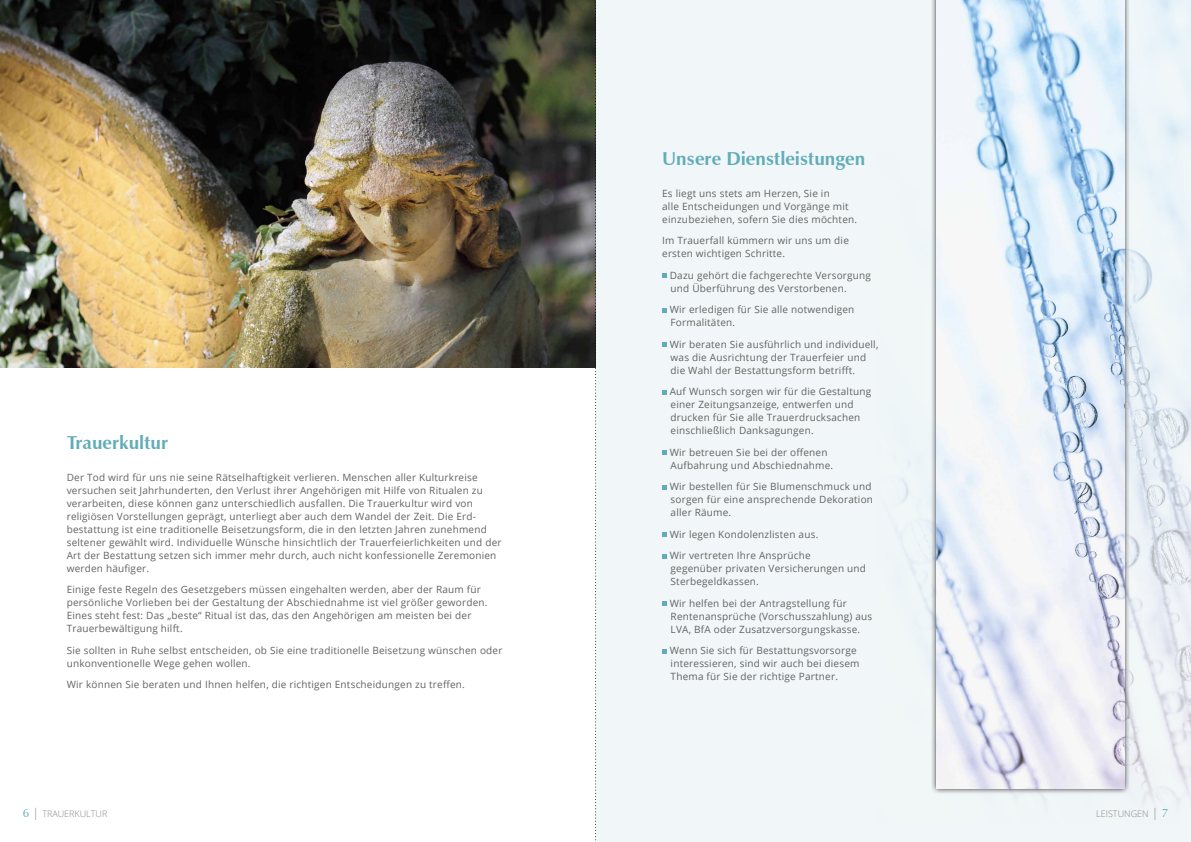
<style>
.page{position:relative;width:1191px;height:842px;background:#fff}
.page>*{position:absolute;margin:0;border:0;box-sizing:border-box;transform-origin:0 0}
.t1{font:700 18.7px "Zapf Humanist 601 BT";color:#62acb9}
.t2{font:10px/13px "Open Sans";letter-spacing:.02em;color:#636362}
.t3{font:300 9px "Open Sans";color:#878786}
.s1{font-family:"Zapf Humanist 601 BT";font-weight:400;font-size:12px;color:#62acb9}
.s2{font-size:12px}
</style>
<div class="page">
<img style="left:0;top:0;width:595px;height:367px">
<div style="left:597px;top:0;width:594px;height:842px;background:#f1f7f8"></div>
<img style="left:902px;top:0;width:289px;height:771px">
<svg style="left:662px;top:273px;width:5px;height:5px"></svg>
<svg style="left:662px;top:308px;width:5px;height:4px"></svg>
<svg style="left:662px;top:342px;width:5px;height:5px"></svg>
<svg style="left:662px;top:390px;width:5px;height:4px"></svg>
<svg style="left:662px;top:450px;width:5px;height:5px"></svg>
<svg style="left:662px;top:485px;width:5px;height:4px"></svg>
<svg style="left:662px;top:532px;width:5px;height:5px"></svg>
<svg style="left:662px;top:554px;width:5px;height:4px"></svg>
<svg style="left:662px;top:601px;width:5px;height:5px"></svg>
<svg style="left:662px;top:649px;width:5px;height:4px"></svg>
<div style="left:930px;top:0;width:200px;height:794px;background:#000;opacity:.85"></div>
<img style="left:936px;top:0;width:188px;height:788px">
<svg style="left:595px;top:0;width:1px;height:841px"></svg>
<h1 class="t1" style="left:67px;top:431px;width:103px">Trauerkultur</h1>
<p class="t2" style="left:67px;top:470px;width:436px">Der Tod wird für uns nie seine Rätselhaftigkeit verlieren. Menschen aller Kulturkreise versuchen seit Jahrhunderten, den Verlust ihrer Angehörigen mit Hilfe von Ritualen zu verarbeiten, diese können ganz unterschiedlich ausfallen. Die Trauerkultur wird von religiösen Vorstellungen geprägt, unterliegt aber auch dem Wandel der Zeit. Die Erd&shy;bestattung ist eine traditionelle Beisetzungsform, die in den letzten Jahren zunehmend seltener gewählt wird. Individuelle Wünsche hinsichtlich der Trauerfeierlichkeiten und der Art der Bestattung setzen sich immer mehr durch, auch nicht konfessionelle Zeremonien werden häufiger.</p>
<p class="t2" style="left:67px;top:583px;width:422px">Einige feste Regeln des Gesetzgebers müssen eingehalten werden, aber der Raum für persönliche Vorlieben bei der Gestaltung der Abschiednahme ist viel größer geworden.<br>Eines steht fest: Das „beste“ Ritual ist das, das den Angehörigen am meisten bei der Trauerbewältigung hilft.</p>
<p class="t2" style="left:67px;top:643px;width:437px">Sie sollten in Ruhe selbst entscheiden, ob Sie eine traditionelle Beisetzung wünschen oder unkonventionelle Wege gehen wollen.</p>
<p class="t2" style="left:67px;top:678px;width:399px">Wir können Sie beraten und Ihnen helfen, die richtigen Entscheidungen zu treffen.</p>
<p class="t3" style="left:23px;top:807px;width:86px"><span class="s1">6</span> <span class="s2">|</span> TRAUERKULTUR</p>
<h1 class="t1" style="left:662px;top:147px;width:205px">Unsere Dienstleistungen</h1>
<p class="t2" style="left:662px;top:186px;width:196px">Es liegt uns stets am Herzen, Sie in<br>alle Entscheidungen und Vorgänge mit einzubeziehen, sofern Sie dies möchten.</p>
<p class="t2" style="left:662px;top:234px;width:188px">Im Trauerfall kümmern wir uns um die ersten wichtigen Schritte.</p>
<p class="t2" style="left:670px;top:268px;width:203px">Dazu gehört die fachgerechte Versorgung und Überführung des Verstorbenen.</p>
<p class="t2" style="left:670px;top:303px;width:186px">Wir erledigen für Sie alle notwendigen<br>Formalitäten.</p>
<p class="t2" style="left:670px;top:337px;width:210px">Wir beraten Sie ausführlich und individuell, was die Ausrichtung der Trauerfeier und die Wahl der Bestattungsform betrifft.</p>
<p class="t2" style="left:670px;top:385px;width:203px">Auf Wunsch sorgen wir für die Gestaltung einer Zeitungsanzeige, entwerfen und drucken für Sie alle Trauerdrucksachen einschließlich Danksagungen.</p>
<p class="t2" style="left:670px;top:445px;width:165px">Wir betreuen Sie bei der offenen<br>Aufbahrung und Abschiednahme.</p>
<p class="t2" style="left:670px;top:480px;width:205px">Wir bestellen für Sie Blumenschmuck und sorgen für eine ansprechende Dekoration aller Räume.</p>
<p class="t2" style="left:670px;top:523px;width:150px;line-height:21.5px">Wir legen Kondolenzlisten aus.<br>Wir vertreten Ihre Ansprüche</p>
<p class="t2" style="left:670px;top:562px;width:197px">gegenüber privaten Versicherungen und<br>Sterbegeldkassen.</p>
<p class="t2" style="left:670px;top:596px;width:204px">Wir helfen bei der Antragstellung für<br>Rentenansprüche (Vorschusszahlung) aus<br>LVA, BfA oder Zusatzversorgungskasse.</p>
<p class="t2" style="left:670px;top:644px;width:191px">Wenn Sie sich für Bestattungsvorsorge interessieren, sind wir auch bei diesem<br>Thema für Sie der richtige Partner.</p>
<p class="t3" style="left:1096px;top:807px;width:74px">LEISTUNGEN <span class="s2">|</span> <span class="s1">7</span></p>
</div>
